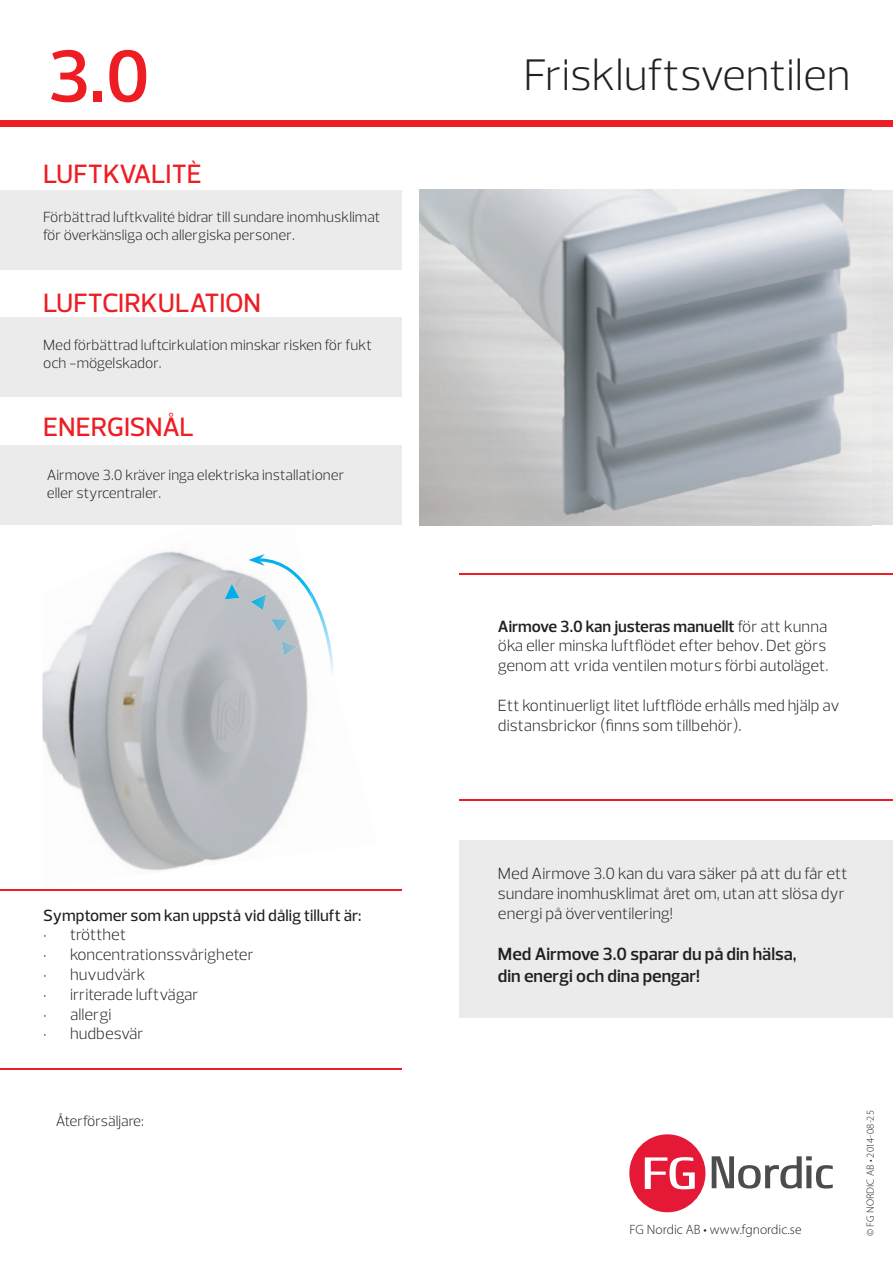
<style>
.page{position:relative;width:893px;height:1263px;background:#fff}
.page>*{position:absolute;margin:0;border:0;box-sizing:border-box;transform-origin:0 0}
.t1{font:600 75px "Prelo";color:#ee1d23}
.t2{font:300 45px "Prelo";color:#231f20}
.t3{font:500 27px "Prelo";color:#ee1d23}
.t4{font:600 18px/21.6px "Prelo";color:#231f20}
.t5{font:300 16.5px/19.8px "Prelo";color:#231f20}
.t6{font:500 16.5px "Prelo";color:#231f20}
.t7{font:300 15px/18px "Prelo";color:#231f20}
.t8{font:300 13.5px "Myriad Pro";color:#231f20}
.t9{font:300 10.5px "Myriad Pro";letter-spacing:.01em;color:#231f20}
.s1{font-weight:600}
</style>
<div class="page">
<img style="left:419px;top:190px;width:452px;height:336px">
<img style="left:43px;top:551px;width:265px;height:320px">
<img style="left:43px;top:702px;width:48px;height:169px">
<img style="left:225px;top:584px;width:15px;height:15px">
<img style="left:251px;top:595px;width:8px;height:15px">
<img style="left:259px;top:558px;width:75px;height:136px">
<img style="left:248px;top:554px;width:17px;height:12px">
<div style="left:0;top:121px;width:893px;height:6px;background:#ee1d23"></div>
<div style="left:0;top:190px;width:402px;height:80px;background:#ebebec"></div>
<div style="left:0;top:317px;width:402px;height:80px;background:#ebebec"></div>
<div style="left:0;top:445px;width:402px;height:80px;background:#ebebec"></div>
<div style="left:459px;top:840px;width:434px;height:177px;background:#ebebec"></div>
<hr style="left:459px;top:573px;width:434px;height:2px;background:#ee1d23">
<hr style="left:459px;top:799px;width:434px;height:1px;background:#ee1d23">
<hr style="left:0;top:889px;width:402px;height:1px;background:#ee1d23">
<hr style="left:0;top:1068px;width:402px;height:1px;background:#ee1d23">
<svg style="left:629px;top:1134px;width:76px;height:78px"></svg>
<svg style="left:712px;top:1156px;width:121px;height:32px"></svg>
<h1 class="t1" style="left:47px;top:30px;width:104px">3.0</h1>
<h2 class="t2" style="left:524px;top:48px;width:329px">Friskluftsventilen</h2>
<h3 class="t3" style="left:43px;top:157px;width:160px">LUFTKVALITÈ</h3>
<p class="t7" style="left:43px;top:208px;width:339px">Förbättrad luftkvalité bidrar till sundare inomhusklimat för överkänsliga och allergiska personer.</p>
<h3 class="t3" style="left:43px;top:286px;width:220px">LUFTCIRKULATION</h3>
<p class="t7" style="left:43px;top:336px;width:330px">Med förbättrad luftcirkulation minskar risken för fukt och -mögelskador.</p>
<h3 class="t3" style="left:43px;top:410px;width:152px">ENERGISNÅL</h3>
<p class="t7" style="left:47px;top:466px;width:299px">Airmove 3.0 kräver inga elektriska installationer eller styrcentraler.</p>
<p class="t5" style="left:498px;top:616px;width:332px"><span class="s1">Airmove 3.0 kan justeras manuellt</span> för att kunna öka eller minska luftflödet efter behov. Det görs genom att vrida ventilen moturs förbi autoläget.</p>
<p class="t5" style="left:498px;top:695px;width:343px">Ett kontinuerligt litet luftflöde erhålls med hjälp av distansbrickor (finns som tillbehör).</p>
<p class="t6" style="left:43px;top:905px;width:320px">Symptomer som kan uppstå vid dålig tilluft är:</p>
<p class="t5" style="left:43px;top:925px;width:85px">• trötthet</p>
<p class="t5" style="left:43px;top:945px;width:212px">• koncentrationssvårigheter</p>
<p class="t5" style="left:43px;top:965px;width:104px">• huvudvärk</p>
<p class="t5" style="left:43px;top:984px;width:157px">• irriterade luftvägar</p>
<p class="t5" style="left:43px;top:1004px;width:70px">• allergi</p>
<p class="t5" style="left:43px;top:1024px;width:102px">• hudbesvär</p>
<p class="t7" style="left:56px;top:1112px;width:90px">Återförsäljare:</p>
<p class="t5" style="left:498px;top:864px;width:351px">Med Airmove 3.0 kan du vara säker på att du får ett sundare inomhusklimat året om, utan att slösa dyr energi på överventilering!</p>
<p class="t4" style="left:498px;top:943px;width:300px">Med Airmove 3.0 sparar du på din hälsa, din energi och dina pengar!</p>
<p class="t8" style="left:629px;top:1221px;width:174px">FG Nordic AB • www.fgnordic.se</p>
<p class="t9" style="left:864px;top:1236px;width:128px;rotate:-90deg">© FG NORDIC AB • 2014-08-25</p>
</div>
